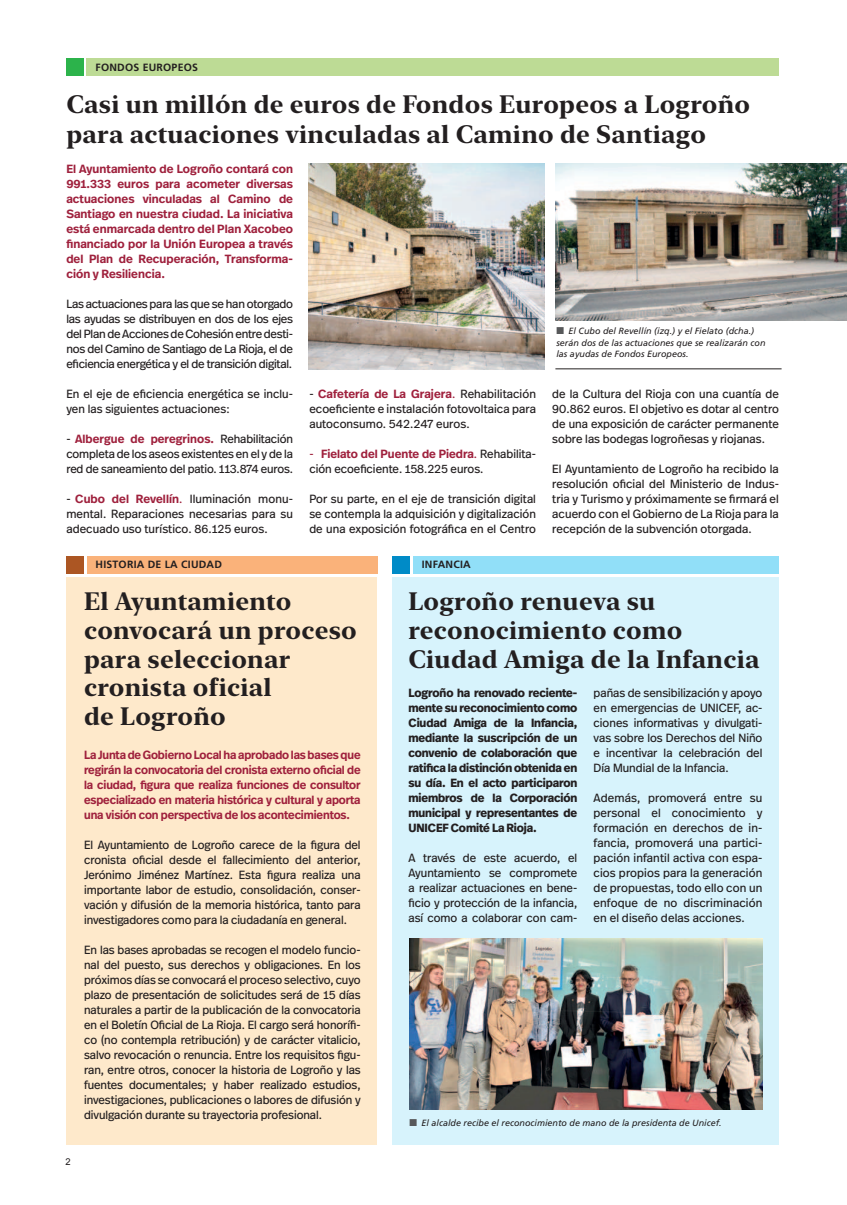
<style>
.page{position:relative;width:847px;height:1205px;background:#fff}
.page>*{position:absolute;margin:0;border:0;box-sizing:border-box;transform-origin:0 0}
.t1{font:700 12.25px "New York Large";letter-spacing:.02em;color:#231f20}
.t2{font:11.88px/15px "Real Head Pro";color:#231f20;text-align:justify}
.t3{font:600 11.88px/15px "Real Head Pro";letter-spacing:-.01em;color:#9f213d;text-align:justify}
.t4{font:700 11.88px/15px "Real Head Pro";letter-spacing:-.01em;color:#231f20;text-align:justify}
.t5{font:700 10.5px "Frutiger LT Std";letter-spacing:.02em;color:#231f20}
.t6{font:9.38px "Arial";color:#231f20}
.t7{font:italic 9px/11.2px "Frutiger LT Std";color:#231f20}
.s1{font-weight:600;color:#9f213d}
.s2{color:#9f213d}
.s3{color:#57585a}
</style>
<div class="page">
<div style="left:87px;top:58px;width:692px;height:17px;background:#bddb95"></div>
<div style="left:66px;top:58px;width:18px;height:17px;background:#2cb34b"></div>
<img style="left:556px;top:164px;width:290px;height:156px">
<img style="left:308px;top:164px;width:237px;height:206px">
<div style="left:66px;top:577px;width:311px;height:567px;background:#fee9cb"></div>
<div style="left:392px;top:577px;width:387px;height:567px;background:#d7f3fc"></div>
<div style="left:87px;top:556px;width:290px;height:17px;background:#fab27a"></div>
<div style="left:413px;top:556px;width:366px;height:17px;background:#91dff8"></div>
<div style="left:66px;top:556px;width:18px;height:17px;background:#ac5623"></div>
<div style="left:392px;top:556px;width:18px;height:17px;background:#008bc7"></div>
<img style="left:409px;top:938px;width:353px;height:170px">
<hr style="left:555px;top:368px;width:226px;height:1px;background:#231f20">
<p class="t5" style="left:96px;top:61px;width:104px">FONDOS EUROPEOS</p>
<p class="t1" style="left:66px;top:101px;width:685px">Casi un millón de euros de Fondos Europeos a Logroño</p>
<p class="t1" style="left:66px;top:131px;width:641px">para actuaciones vinculadas al Camino de Santiago</p>
<p class="t3" style="left:66px;top:162px;width:228px">El Ayuntamiento de Logroño contará con 991.333 euros para acometer diversas actuaciones vinculadas al Camino de Santiago en nuestra ciudad. La iniciativa está enmarcada dentro del Plan Xacobeo financiado por la Unión Europea a través del Plan de Recuperación, Transforma&shy;ción y Resiliencia.</p>
<p class="t2" style="left:66px;top:296px;width:228px">Las actuaciones para las que se han otorgado las ayudas se distribuyen en dos de los ejes del Plan de Acciones de Cohesión entre desti&shy;nos del Camino de Santiago de La Rioja, el de eficiencia energética y el de transición digital.</p>
<p class="t2" style="left:66px;top:386px;width:228px">En el eje de eficiencia energética se inclu&shy;yen las siguientes actuaciones:</p>
<p class="t2" style="left:66px;top:431px;width:228px">- <span class="s1">Albergue de peregrinos.</span> Rehabilitación completa de los aseos existentes en el y de la red de saneamiento del patio. 113.874 euros.</p>
<p class="t2" style="left:66px;top:491px;width:228px">- <span class="s1">Cubo del Revellín</span><span class="s2">.</span> Iluminación monu&shy;mental. Reparaciones necesarias para su adecuado uso turístico. 86.125 euros.</p>
<p class="t2" style="left:309px;top:386px;width:228px">- <span class="s1">Cafetería de La Grajera</span><span class="s2">.</span> Rehabilitación ecoeficiente e instalación fotovoltaica para autoconsumo. 542.247 euros.</p>
<p class="t2" style="left:309px;top:446px;width:228px"><span class="s2">-</span> <span class="s1">Fielato del Puente de Piedra</span><span class="s2">.</span> Rehabilita&shy;ción ecoeficiente. 158.225 euros.</p>
<p class="t2" style="left:309px;top:491px;width:228px">Por su parte, en el eje de transición digital se contempla la adquisición y digitalización de una exposición fotográfica en el Centro</p>
<p class="t7" style="left:556px;top:326px;width:211px"><span class="s3">■</span> El Cubo del Revellín (izq.) y el Fielato (dcha.) serán dos de las actuaciones que se realizarán con las ayudas de Fondos Europeos.</p>
<p class="t2" style="left:552px;top:386px;width:228px">de la Cultura del Rioja con una cuantía de 90.862 euros. El objetivo es dotar al centro de una exposición de carácter permanente sobre las bodegas logroñesas y riojanas.</p>
<p class="t2" style="left:552px;top:461px;width:228px">El Ayuntamiento de Logroño ha recibido la resolución oficial del Ministerio de Indus&shy;tria y Turismo y próximamente se firmará el acuerdo con el Gobierno de La Rioja para la recepción de la subvención otorgada.</p>
<p class="t6" style="left:66px;top:1158px;width:7px">2</p>
<p class="t5" style="left:96px;top:559px;width:128px">HISTORIA DE LA CIUDAD</p>
<p class="t5" style="left:422px;top:559px;width:51px">INFANCIA</p>
<p class="t1" style="left:408px;top:598px;width:248px">Logroño renueva su</p>
<p class="t1" style="left:408px;top:627px;width:275px">reconocimiento como</p>
<p class="t1" style="left:408px;top:656px;width:352px">Ciudad Amiga de la Infancia</p>
<p class="t1" style="left:84px;top:598px;width:209px">El Ayuntamiento</p>
<p class="t1" style="left:84px;top:627px;width:274px">convocará un proceso</p>
<p class="t1" style="left:84px;top:656px;width:208px">para seleccionar</p>
<p class="t1" style="left:84px;top:684px;width:189px">cronista oficial</p>
<p class="t1" style="left:84px;top:713px;width:143px">de Logroño</p>
<p class="t4" style="left:408px;top:685px;width:170px">Logroño ha renovado reciente&shy;mente su reconocimiento como Ciudad Amiga de la Infancia, mediante la suscripción de un convenio de colaboración que ratifica la distinción obtenida en su día. En el acto participaron miembros de la Corporación municipal y representantes de UNICEF Comité La Rioja.</p>
<p class="t2" style="left:408px;top:850px;width:170px">A través de este acuerdo, el Ayuntamiento se compromete a realizar actuaciones en bene&shy;ficio y protección de la infancia, así como a colaborar con cam-</p>
<p class="t2" style="left:593px;top:685px;width:170px">pañas de sensibilización y apoyo en emergencias de UNICEF, ac&shy;ciones informativas y divulgati&shy;vas sobre los Derechos del Niño e incentivar la celebración del Día Mundial de la Infancia.</p>
<p class="t2" style="left:593px;top:790px;width:170px">Además, promoverá entre su personal el conocimiento y formación en derechos de in&shy;fancia, promoverá una partici&shy;pación infantil activa con espa&shy;cios propios para la generación de propuestas, todo ello con un enfoque de no discriminación en el diseño delas acciones.</p>
<p class="t3" style="left:84px;top:747px;width:278px">La Junta de Gobierno Local ha aprobado las bases que regirán la convocatoria del cronista externo oficial de la ciudad, figura que realiza funciones de consultor especializado en materia histórica y cultural y aporta una visión con perspectiva de los acontecimientos.</p>
<p class="t2" style="left:84px;top:837px;width:278px">El Ayuntamiento de Logroño carece de la figura del cronista oficial desde el fallecimiento del anterior, Jerónimo Jiménez Martínez. Esta figura realiza una importante labor de estudio, consolidación, conser&shy;vación y difusión de la memoria histórica, tanto para investigadores como para la ciudadanía en general.</p>
<p class="t2" style="left:84px;top:942px;width:278px">En las bases aprobadas se recogen el modelo funcio&shy;nal del puesto, sus derechos y obligaciones. En los próximos días se convocará el proceso selectivo, cuyo plazo de presentación de solicitudes será de 15 días naturales a partir de la publicación de la convocatoria en el Boletín Oficial de La Rioja. El cargo será honorífi&shy;co (no contempla retribución) y de carácter vitalicio, salvo revocación o renuncia. Entre los requisitos figu&shy;ran, entre otros, conocer la historia de Logroño y las fuentes documentales; y haber realizado estudios, investigaciones, publicaciones o labores de difusión y divulgación durante su trayectoria profesional.</p>
<p class="t7" style="left:409px;top:1117px;width:314px"><span class="s3">■</span> El alcalde recibe el reconocimiento de mano de la presidenta de Unicef.</p>
</div>
